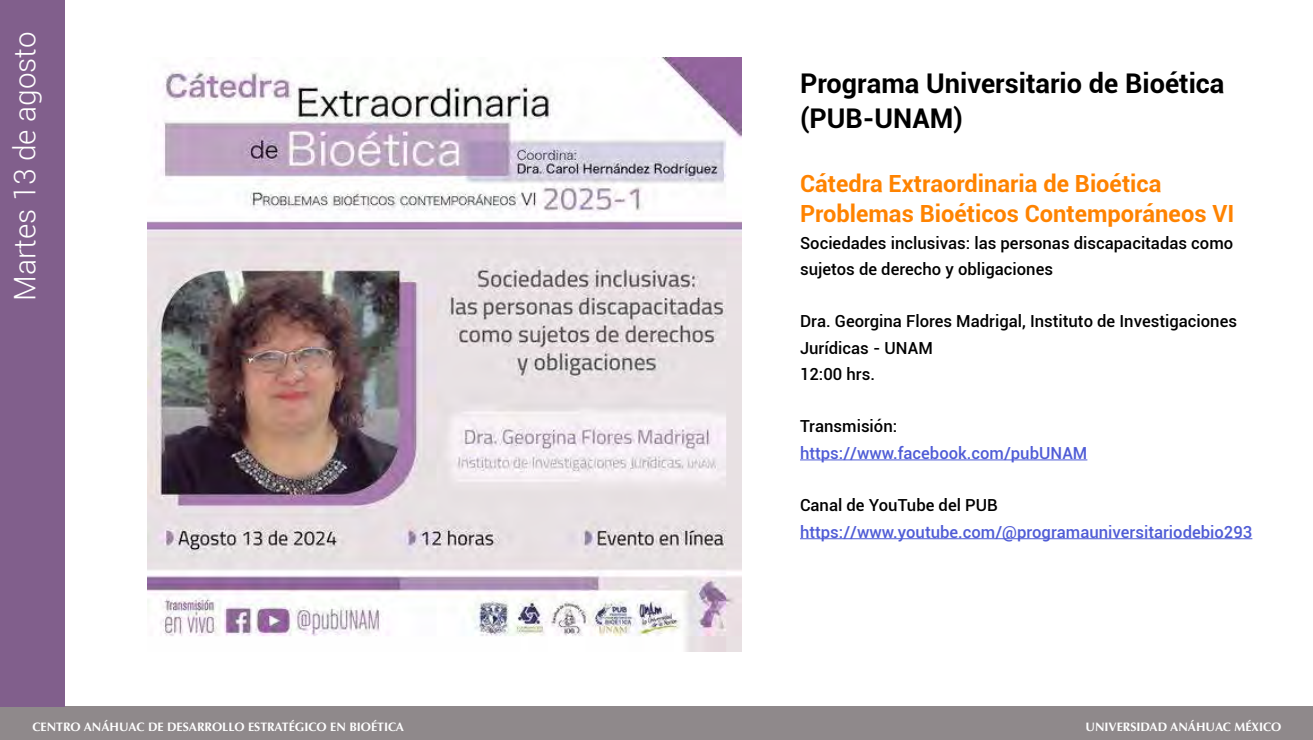
<style>
.page{position:relative;width:1313px;height:740px;background:#fff}
.page>*{position:absolute;margin:0;border:0;box-sizing:border-box;transform-origin:0 0}
.t1{font:300 29.75px "Roboto";color:#fff}
.t2{font:700 27.12px/35px "Roboto";color:#000}
.t3{font:700 23.62px/29.8px "Roboto";color:#ff8300}
.t4{font:500 16.62px/26.2px "Roboto";color:#000}
.t5{font:500 16.62px "Roboto";color:#4f5cd6}
.t6{font:700 12.25px "Optima";color:#fff}
</style>
<div class="page">
<div style="left:0;top:706px;width:1312px;height:33px;background:#8f898b"></div>
<div style="left:0;top:0;width:65px;height:706px;background:#815f8c"></div>
<img style="left:148px;top:57px;width:594px;height:594px">
<hr style="left:800px;top:459px;width:287px;height:1px;background:#4f5cd6">
<hr style="left:800px;top:538px;width:452px;height:1px;background:#4f5cd6">
<h1 class="t1" style="left:4px;top:301px;width:271px;rotate:-90deg">Martes 13 de agosto</h1>
<h2 class="t2" style="left:800px;top:64px;width:426px">Programa Universitario de Bioética (PUB-UNAM)</h2>
<h3 class="t3" style="left:800px;top:168px;width:436px">Cátedra Extraordinaria de Bioética<br>Problemas Bioéticos Contemporáneos VI</h3>
<p class="t4" style="left:800px;top:229px;width:435px">Sociedades inclusivas: las personas discapacitadas como sujetos de derecho y obligaciones</p>
<p class="t4" style="left:800px;top:307px;width:438px">Dra. Georgina Flores Madrigal, Instituto de Investigaciones<br>Jurídicas - UNAM<br>12:00 hrs.</p>
<p class="t4" style="left:800px;top:412px;width:99px">Transmisión:</p>
<p class="t5" style="left:800px;top:441px;width:289px">https://www.facebook.com/pubUNAM</p>
<p class="t4" style="left:800px;top:491px;width:199px">Canal de YouTube del PUB</p>
<p class="t5" style="left:800px;top:519px;width:454px">https://www.youtube.com/@programauniversitariodebio293</p>
<p class="t6" style="left:32px;top:719px;width:373px">CENTRO ANÁHUAC DE DESARROLLO ESTRATÉGICO EN BIOÉTICA</p>
<p class="t6" style="left:1085px;top:719px;width:197px">UNIVERSIDAD ANÁHUAC MÉXICO</p>
</div>
